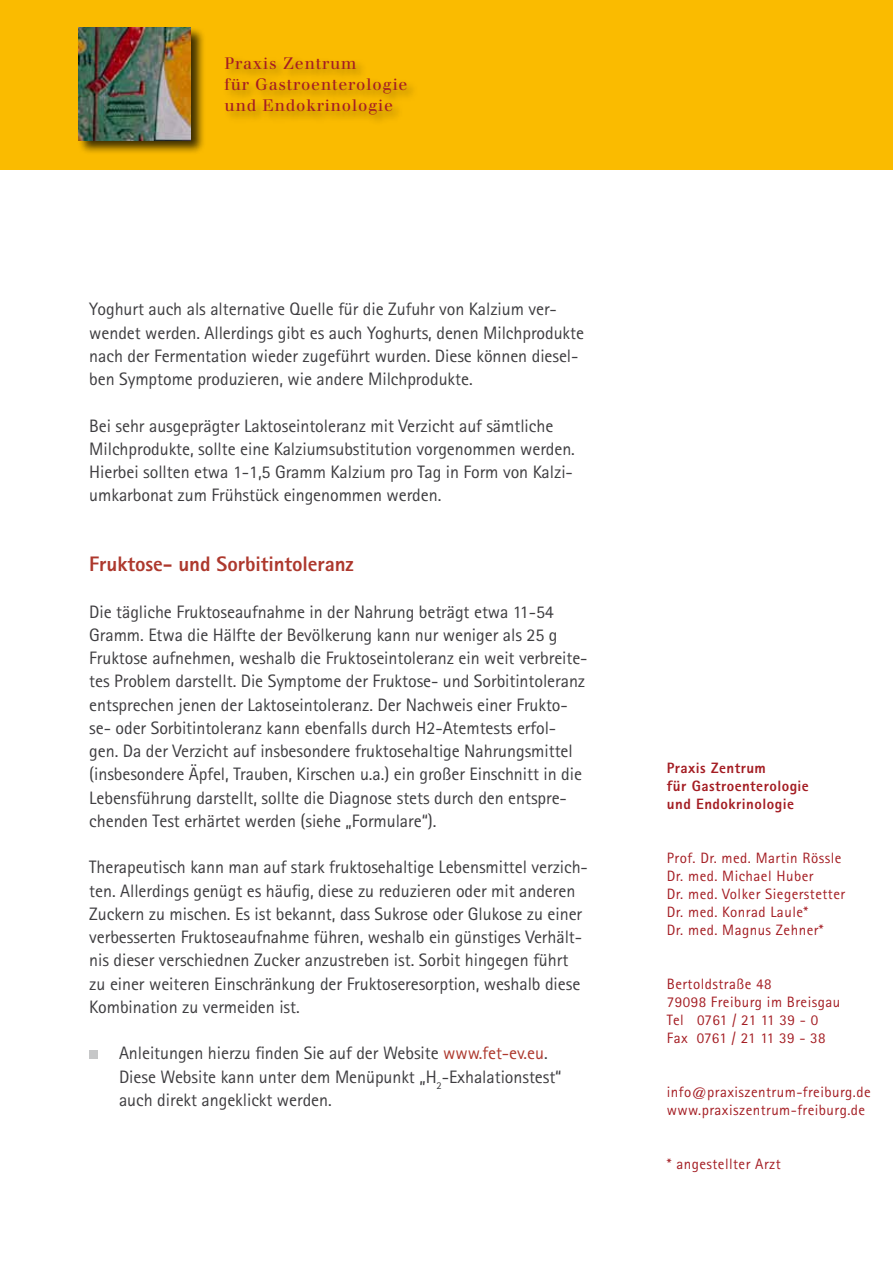
<style>
.page{position:relative;width:893px;height:1263px;background:#fff}
.page>*{position:absolute;margin:0;border:0;box-sizing:border-box;transform-origin:0 0}
.t1{font:800 21px "Rotis Sans Serif";letter-spacing:-.005em;color:#ad382d}
.t2{font:18px/23.2px "Rotis Sans Serif";letter-spacing:-.005em;color:#3e3d40}
.t3{font:16.2px/21.1px "Walbaum";letter-spacing:.05em;color:#a41d23}
.t4{font:15px/18px "Rotis Sans Serif";letter-spacing:.03em;color:#a41d23}
.t5{font:800 15px/18px "Rotis Sans Serif";letter-spacing:.03em;color:#a41d23}
.s1{color:#ad382d}
</style>
<div class="page">
<div style="left:0;top:1px;width:893px;height:169px;background:#fabb00"></div>
<div style="left:77px;top:26px;width:128px;height:128px;background:#000;opacity:.75"></div>
<img style="left:79px;top:28px;width:112px;height:112px">
<div style="left:223px;top:54px;width:197px;height:73px;background:#000;opacity:.4"></div>
<div style="left:89px;top:1050px;width:9px;height:9px;background:#c6c7c8"></div>
<p class="t3" style="left:225px;top:52px;width:185px">Praxis Zentrum<br>für Gastroenterologie und Endokrinologie</p>
<p class="t2" style="left:89px;top:297px;width:496px">Yoghurt auch als alternative Quelle für die Zufuhr von Kalzium ver&shy;wendet werden. Allerdings gibt es auch Yoghurts, denen Milchprodukte nach der Fermentation wieder zugeführt wurden. Diese können diesel&shy;ben Symptome produzieren, wie andere Milchprodukte.</p>
<p class="t2" style="left:89px;top:414px;width:487px">Bei sehr ausgeprägter Laktoseintoleranz mit Verzicht auf sämtliche Milchprodukte, sollte eine Kalziumsubstitution vorgenommen werden.<br>Hierbei sollten etwa 1-1,5 Gramm Kalzium pro Tag in Form von Kalzi&shy;umkarbonat zum Frühstück eingenommen werden.</p>
<p class="t1" style="left:89px;top:551px;width:266px">Fruktose- und Sorbitintoleranz</p>
<p class="t2" style="left:89px;top:600px;width:500px">Die tägliche Fruktoseaufnahme in der Nahrung beträgt etwa 11-54<br>Gramm. Etwa die Hälfte der Bevölkerung kann nur weniger als 25 g Fruktose aufnehmen, weshalb die Fruktoseintoleranz ein weit verbreite&shy;tes Problem darstellt. Die Symptome der Fruktose- und Sorbitintoleranz entsprechen jenen der Laktoseintoleranz. Der Nachweis einer Frukto&shy;se- oder Sorbitintoleranz kann ebenfalls durch H2-Atemtests erfol&shy;gen. Da der Verzicht auf insbesondere fruktosehaltige Nahrungsmittel (insbesondere Äpfel, Trauben, Kirschen u.a.) ein großer Einschnitt in die Lebensführung darstellt, sollte die Diagnose stets durch den entspre&shy;chenden Test erhärtet werden (siehe „Formulare“).</p>
<p class="t2" style="left:89px;top:855px;width:500px">Therapeutisch kann man auf stark fruktosehaltige Lebensmittel verzich&shy;ten. Allerdings genügt es häufig, diese zu reduzieren oder mit anderen Zuckern zu mischen. Es ist bekannt, dass Sukrose oder Glukose zu einer verbesserten Fruktoseaufnahme führen, weshalb ein günstiges Verhält&shy;nis dieser verschiednen Zucker anzustreben ist. Sorbit hingegen führt zu einer weiteren Einschränkung der Fruktoseresorption, weshalb diese Kombination zu vermeiden ist.</p>
<p class="t2" style="left:119px;top:1041px;width:444px">Anleitungen hierzu finden Sie auf der Website <span class="s1">www.fet-ev.eu</span>.<br>Diese Website kann unter dem Menüpunkt „H<sub>2</sub>-Exhalationstest“ auch direkt angeklickt werden.</p>
<p class="t5" style="left:667px;top:759px;width:144px">Praxis Zentrum<br>für Gastroenterologie und Endokrinologie</p>
<p class="t4" style="left:667px;top:849px;width:180px">Prof. Dr. med. Martin Rössle<br>Dr. med. Michael Huber<br>Dr. med. Volker Siegerstetter<br>Dr. med. Konrad Laule*<br>Dr. med. Magnus Zehner*</p>
<p class="t4" style="left:667px;top:975px;width:175px">Bertoldstraße 48<br>79098 Freiburg im Breisgau<br>Tel 0761 / 21 11 39 - 0<br>Fax 0761 / 21 11 39 - 38</p>
<p class="t4" style="left:667px;top:1083px;width:205px">info@praxiszentrum-freiburg.de www.praxiszentrum-freiburg.de</p>
<p class="t4" style="left:667px;top:1155px;width:115px">* angestellter Arzt</p>
</div>
